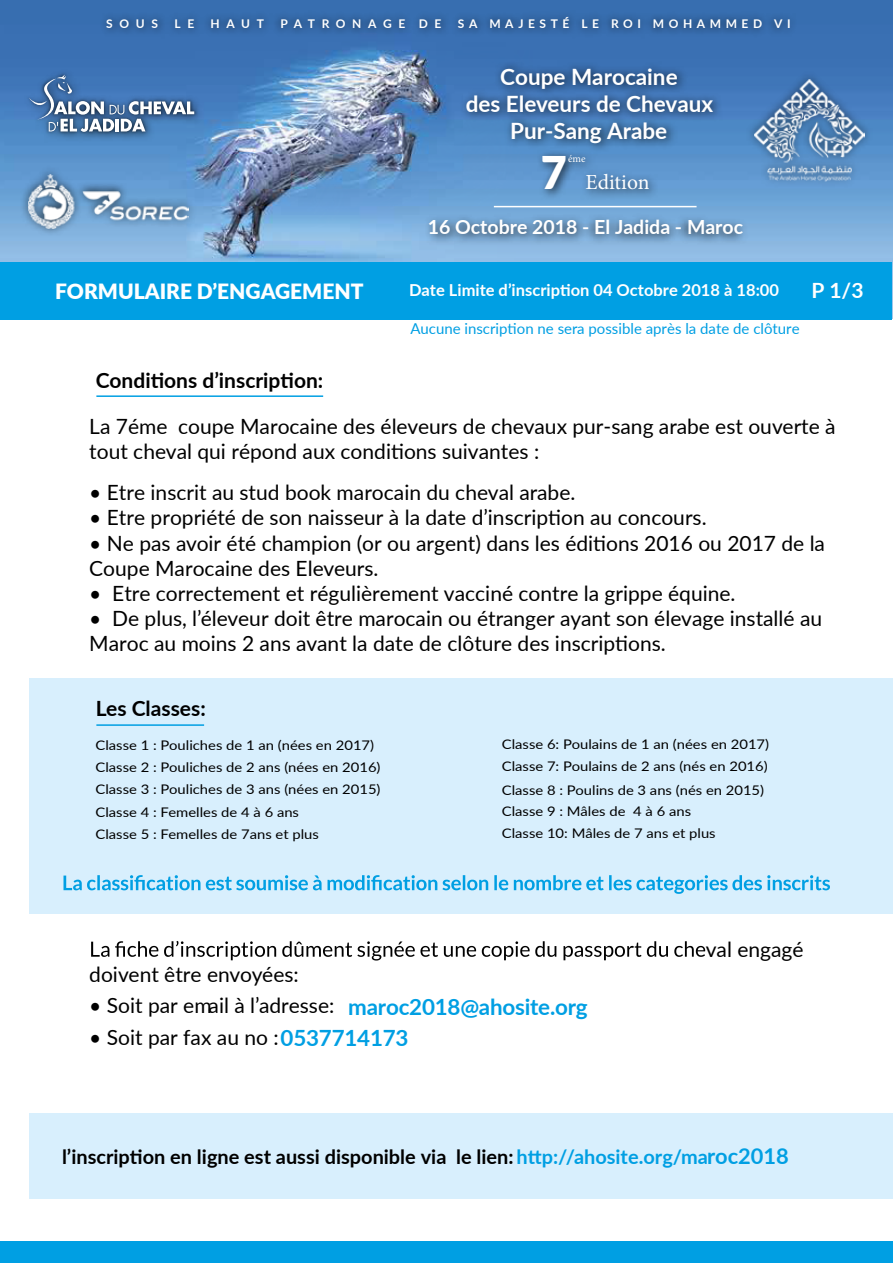
<style>
.page{position:relative;width:893px;height:1263px;background:#fff}
.page>*{position:absolute;margin:0;border:0;box-sizing:border-box;transform-origin:0 0}
.t1{font:900 45px "Lato";color:#fff}
.t2{font:700 22.5px/27px "Lato";color:#fff;text-align:center}
.t3{font:700 22.35px "Lato";letter-spacing:-.01em;color:#009fe3}
.t4{font:21.6px "Minion Pro";color:#fff}
.t5{font:21px/25.2px "Lato";color:#000}
.t6{font:700 21px "Lato";color:#000}
.t7{font:900 21px "Lato";color:#fff}
.t8{font:700 21px "Lato";color:#fff}
.t9{font:700 19.95px "Lato";color:#000}
.t10{font:700 19.5px "Lato";color:#fff}
.t11{font:700 16.5px "Lato";color:#fff}
.t12{font:15px "Lato";color:#009fe3}
.t13{font:13.2px/21.9px "Lato";color:#000;scale:1.12 1}
.t14{font:700 12px "Lato";letter-spacing:.38em;color:#fff}
.t15{font:700 12px "Lato";letter-spacing:.56em;color:#fff}
.t16{font:10.5px "Minion Pro";color:#fff}
.s1{font-weight:700;font-size:22.35px;color:#009fe3}
.s2{color:#009fe3}
.s3{font-size:21.9px;color:#009fe3}
</style>
<div class="page">
<div style="left:29px;top:1113px;width:863px;height:85px;background:#d8effd"></div>
<div style="left:29px;top:678px;width:863px;height:235px;background:#d8effd"></div>
<img style="left:0;top:0;width:893px;height:318px">
<svg style="left:24px;top:10px;width:772px;height:235px;background:#5686bb"></svg>
<svg style="left:26px;top:72px;width:171px;height:63px"></svg>
<svg style="left:29px;top:75px;width:165px;height:57px;background:#5f86b5"></svg>
<div style="left:1px;top:262px;width:891px;height:58px;background:#009fe3"></div>
<svg style="left:63px;top:875px;width:767px;height:19px"></svg>
<svg style="left:91px;top:941px;width:614px;height:19px"></svg>
<hr style="left:96px;top:395px;width:227px;height:2px;background:#009fe3">
<hr style="left:96px;top:724px;width:108px;height:2px;background:#009fe3">
<svg style="left:20px;top:166px;width:176px;height:71px;background:#6fa3d5"></svg>
<img style="left:29px;top:174px;width:160px;height:55px">
<hr style="left:494px;top:206px;width:202px;height:1px;background:#fff">
<div style="left:746px;top:72px;width:127px;height:117px;background:linear-gradient(to bottom,#3b71b6,#649dd3)"></div>
<img style="left:755px;top:80px;width:110px;height:101px">
<div style="left:0;top:1242px;width:893px;height:21px;background:#009fe3"></div>
<p class="t14" style="left:106px;top:15px;width:53px">SOUS</p>
<p class="t14" style="left:174px;top:15px;width:21px">L E</p>
<p class="t14" style="left:211px;top:15px;width:55px">HAUT</p>
<p class="t15" style="left:280px;top:15px;width:163px">PATRONAGE DE</p>
<p class="t14" style="left:458px;top:15px;width:334px">SA MAJESTÉ LE ROI MOHAMMED VI</p>
<p class="t2" style="left:466px;top:62px;width:249px">Coupe Marocaine<br>des Eleveurs de Chevaux<br>Pur-Sang Arabe</p>
<h1 class="t1" style="left:541px;top:139px;width:28px">7</h1>
<p class="t16" style="left:568px;top:151px;width:19px">éme</p>
<p class="t4" style="left:585px;top:168px;width:66px">Edition</p>
<p class="t10" style="left:428px;top:212px;width:317px">16 Octobre 2018 - El Jadida - Maroc</p>
<p class="t7" style="left:55px;top:276px;width:310px">FORMULAIRE D’ENGAGEMENT</p>
<p class="t11" style="left:409px;top:278px;width:371px">Date Limite d’inscription 04 Octobre 2018 à 18:00</p>
<p class="t8" style="left:811px;top:275px;width:54px">P 1/3</p>
<p class="t12" style="left:410px;top:318px;width:391px">Aucune inscription ne sera possible après la date de clôture</p>
<p class="t6" style="left:96px;top:365px;width:229px">Conditions d’inscription:</p>
<p class="t5" style="left:89px;top:412px;width:748px">La 7éme coupe Marocaine des éleveurs de chevaux pur-sang arabe est ouverte à tout cheval qui répond aux conditions suivantes :</p>
<p class="t5" style="left:89px;top:479px;width:488px">• Etre inscrit au stud book marocain du cheval arabe.</p>
<p class="t5" style="left:89px;top:504px;width:619px">• Etre propriété de son naisseur à la date d’inscription au concours.</p>
<p class="t5" style="left:89px;top:529px;width:737px">• Ne pas avoir été champion (or ou argent) dans les éditions 2016 ou 2017 de la<br>Coupe Marocaine des Eleveurs.</p>
<p class="t5" style="left:89px;top:580px;width:648px">• Etre correctement et régulièrement vacciné contre la grippe équine.</p>
<p class="t5" style="left:89px;top:605px;width:734px">• De plus, l’éleveur doit être marocain ou étranger ayant son élevage installé au<br>Maroc au moins 2 ans avant la date de clôture des inscriptions.</p>
<p class="t6" style="left:96px;top:693px;width:112px">Les Classes:</p>
<p class="t13" style="left:96px;top:733px;width:256px">Classe 1 : Pouliches de 1 an (nées en 2017)<br>Classe 2 : Pouliches de 2 ans (nées en 2016)</p>
<p class="t13" style="left:502px;top:733px;width:240px">Classe 6: Poulains de 1 an (nées en 2017)</p>
<p class="t13" style="left:96px;top:777px;width:256px">Classe 3 : Pouliches de 3 ans (nées en 2015)</p>
<p class="t13" style="left:502px;top:755px;width:239px">Classe 7: Poulains de 2 ans (nés en 2016)</p>
<p class="t13" style="left:502px;top:778px;width:236px">Classe 8 : Poulins de 3 ans (nés en 2015)</p>
<p class="t13" style="left:96px;top:801px;width:183px">Classe 4 : Femelles de 4 à 6 ans</p>
<p class="t13" style="left:96px;top:822px;width:201px">Classe 5 : Femelles de 7ans et plus</p>
<p class="t13" style="left:502px;top:800px;width:192px">Classe 9 : Mâles de 4 à 6 ans<br>Classe 10: Mâles de 7 ans et plus</p>
<p class="t5" style="left:706px;top:935px;width:99px">val engagé</p>
<p class="t5" style="left:89px;top:961px;width:211px">doivent être envoyées:</p>
<p class="t5" style="left:89px;top:992px;width:247px">• Soit par email à l’adresse:</p>
<p class="t5" style="left:89px;top:1024px;width:321px">• Soit par fax au no :<span class="s1">0537714173</span></p>
<p class="t3" style="left:348px;top:991px;width:241px">maroc2018@ahosite.org</p>
<p class="t9" style="left:62px;top:1142px;width:728px">l’inscription en ligne est aussi disponible via le lien: <span class="s2">http://ahosite.org/ma</span><span class="s3">roc2018</span></p>
</div>
